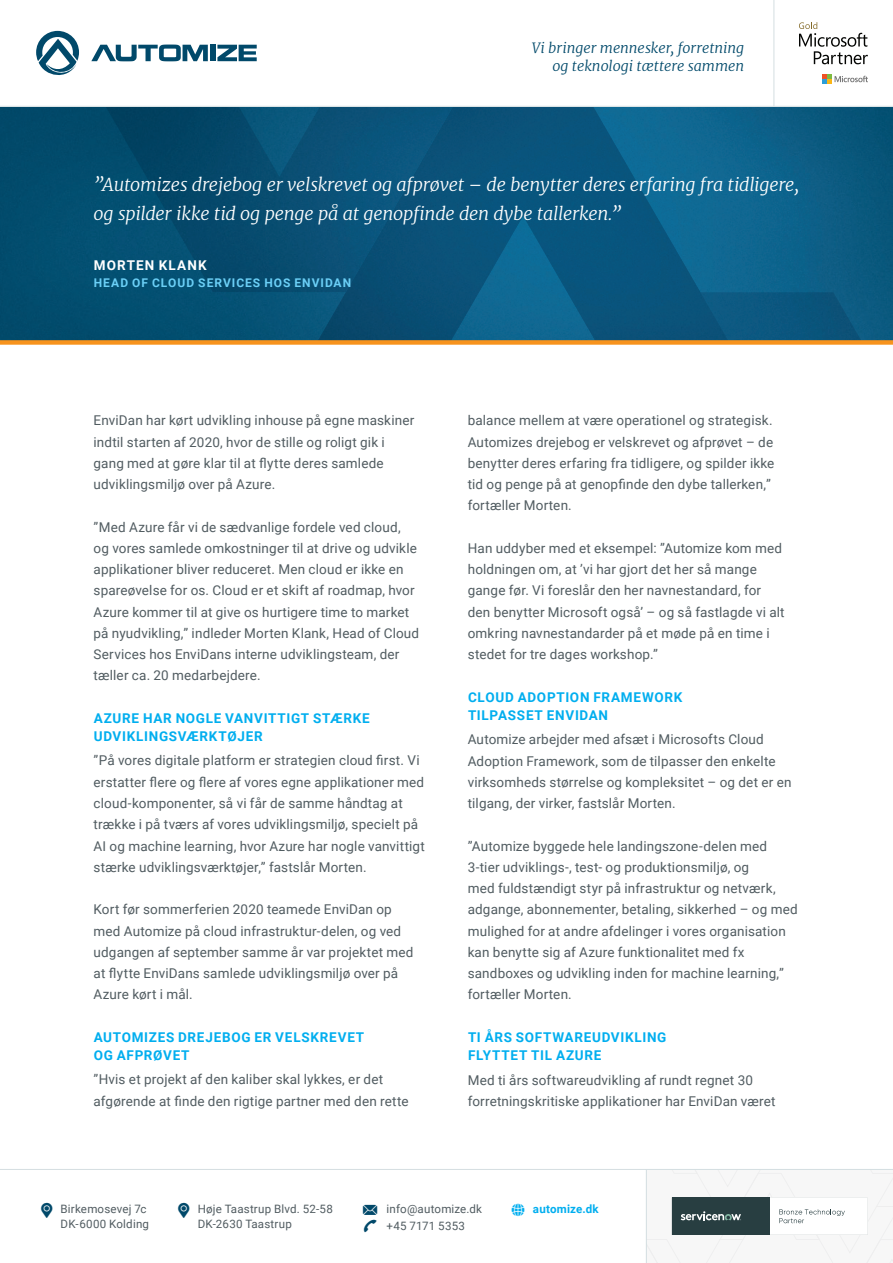
<style>
.page{position:relative;width:893px;height:1263px;background:#fff}
.page>*{position:absolute;margin:0;border:0;box-sizing:border-box;transform-origin:0 0}
.t1{font:italic 300 18px/28.5px "Merriweather";letter-spacing:-.015em;color:#fff}
.t2{font:italic 300 14.25px/18px "Merriweather";letter-spacing:-.005em;color:#01496a;text-align:right}
.t3{font:13.5px/21.3px "Roboto";letter-spacing:.01em;color:#515c61}
.t4{font:700 13.5px/18px "Roboto";letter-spacing:.055em;color:#00aeef}
.t5{font:700 13.5px "Roboto";letter-spacing:.08em;color:#fff}
.t6{font:700 12px "Roboto";letter-spacing:.085em;color:#6bcff6}
.t7{font:11.55px/14.9px "Roboto";letter-spacing:.015em;color:#515c61}
.t8{font:700 11.55px "Roboto";letter-spacing:.015em;color:#00aeef}
.s1{color:#01496a}
</style>
<div class="page">
<div style="left:0;top:292px;width:235px;height:48px;background:#024d6f"></div>
<svg style="left:0;top:107px;width:235px;height:185px;background:#024a6c"></svg>
<svg style="left:811px;top:107px;width:82px;height:233px;background:#0a587d"></svg>
<svg style="left:235px;top:107px;width:576px;height:233px;background:#0a587f"></svg>
<svg style="left:36px;top:31px;width:43px;height:44px"></svg>
<svg style="left:91px;top:45px;width:117px;height:16px"></svg>
<div style="left:211px;top:45px;width:5px;height:16px;background:#01496a"></div>
<svg style="left:217px;top:45px;width:40px;height:16px"></svg>
<svg style="left:822px;top:74px;width:46px;height:10px"></svg>
<svg style="left:799px;top:22px;width:69px;height:42px"></svg>
<hr style="left:773px;top:0;width:1px;height:106px;background:#d4dee1">
<hr style="left:0;top:106px;width:893px;height:1px;background:#d4dee1">
<hr style="left:0;top:1169px;width:893px;height:1px;background:#d4dee1">
<hr style="left:646px;top:1169px;width:1px;height:94px;background:#d4dee1">
<svg style="left:647px;top:1170px;width:246px;height:93px"></svg>
<div style="left:0;top:340px;width:893px;height:5px;background:#f7931d"></div>
<p class="t2" style="left:532px;top:39px;width:214px">Vi bringer mennesker, forretning og teknologi tættere sammen</p>
<h1 class="t1" style="left:94px;top:170px;width:707px">”Automizes drejebog er velskrevet og afprøvet – de benytter deres erfaring fra tidligere, og spilder ikke tid og penge på at genopfinde den dybe tallerken.”</h1>
<p class="t5" style="left:94px;top:256px;width:114px">MORTEN KLANK</p>
<p class="t6" style="left:94px;top:274px;width:259px">HEAD OF CLOUD SERVICES HOS ENVIDAN</p>
<p class="t3" style="left:94px;top:409px;width:322px">EnviDan har kørt udvikling inhouse på egne maskiner indtil starten af 2020, hvor de stille og roligt gik i gang med at gøre klar til at flytte deres samlede udviklingsmiljø over på Azure.</p>
<p class="t3" style="left:94px;top:516px;width:327px">”Med Azure får vi de sædvanlige fordele ved cloud, og vores samlede omkostninger til at drive og udvikle applikationer bliver reduceret. Men cloud er ikke en spareøvelse for os. Cloud er et skift af roadmap, hvor Azure kommer til at give os hurtigere time to market på nyudvikling,” indleder Morten Klank, Head of Cloud Services hos EnviDans interne udviklingsteam, der tæller ca. 20 medarbejdere.</p>
<p class="t4" style="left:94px;top:709px;width:278px">AZURE HAR NOGLE VANVITTIGT STÆRKE<br>UDVIKLINGSVÆRKTØJER</p>
<p class="t3" style="left:94px;top:749px;width:333px">”På vores digitale platform er strategien cloud first. Vi erstatter flere og flere af vores egne applikationer med cloud-komponenter, så vi får de samme håndtag at trække i på tværs af vores udviklingsmiljø, specielt på AI og machine learning, hvor Azure har nogle vanvittigt stærke udviklingsværktøjer,” fastslår Morten.</p>
<p class="t3" style="left:94px;top:898px;width:321px">Kort før sommerferien 2020 teamede EnviDan op med Automize på cloud infrastruktur-delen, og ved udgangen af september samme år var projektet med at flytte EnviDans samlede udviklingsmiljø over på Azure kørt i mål.</p>
<p class="t4" style="left:94px;top:1027px;width:272px">AUTOMIZES DREJEBOG ER VELSKREVET<br>OG AFPRØVET</p>
<p class="t3" style="left:94px;top:1068px;width:317px">”Hvis et projekt af den kaliber skal lykkes, er det afgørende at finde den rigtige partner med den rette</p>
<p class="t3" style="left:468px;top:409px;width:308px">balance mellem at være operationel og strategisk.<br>Automizes drejebog er velskrevet og afprøvet – de benytter deres erfaring fra tidligere, og spilder ikke tid og penge på at genopfinde den dybe tallerken,” fortæller Morten.</p>
<p class="t3" style="left:468px;top:537px;width:318px">Han uddyber med et eksempel: ”Automize kom med holdningen om, at ’vi har gjort det her så mange gange før. Vi foreslår den her navnestandard, for den benytter Microsoft også’ – og så fastlagde vi alt omkring navnestandarder på et møde på en time i stedet for tre dages workshop.”</p>
<p class="t4" style="left:468px;top:687px;width:216px">CLOUD ADOPTION FRAMEWORK<br>TILPASSET ENVIDAN</p>
<p class="t3" style="left:468px;top:728px;width:325px">Automize arbejder med afsæt i Microsofts Cloud Adoption Framework, som de tilpasser den enkelte virksomheds størrelse og kompleksitet – og det er en tilgang, der virker, fastslår Morten.</p>
<p class="t3" style="left:468px;top:835px;width:331px">”Automize byggede hele landingszone-delen med 3-tier udviklings-, test- og produktionsmiljø, og<br>med fuldstændigt styr på infrastruktur og netværk, adgange, abonnementer, betaling, sikkerhed – og med mulighed for at andre afdelinger i vores organisation kan benytte sig af Azure funktionalitet med fx sandboxes og udvikling inden for machine learning,” fortæller Morten.</p>
<p class="t4" style="left:468px;top:1028px;width:200px">TI ÅRS SOFTWAREUDVIKLING<br>FLYTTET TIL AZURE</p>
<p class="t3" style="left:468px;top:1068px;width:309px">Med ti års softwareudvikling af rundt regnet 30 forretningskritiske applikationer har EnviDan været</p>
<p class="t7" style="left:61px;top:1201px;width:87px">Birkemosevej 7c</p>
<p class="t7" style="left:387px;top:1201px;width:97px">info@automize.dk</p>
<p class="t7" style="left:61px;top:1216px;width:90px">DK-6000 Kolding</p>
<p class="t7" style="left:198px;top:1201px;width:137px">Høje Taastrup Blvd. 52-58<br>DK-2630 Taastrup</p>
<p class="t7" style="left:362px;top:1218px;width:104px"><span class="s1">❖</span> +45 7171 5353</p>
<p class="t8" style="left:533px;top:1201px;width:67px">automize.dk</p>
</div>
